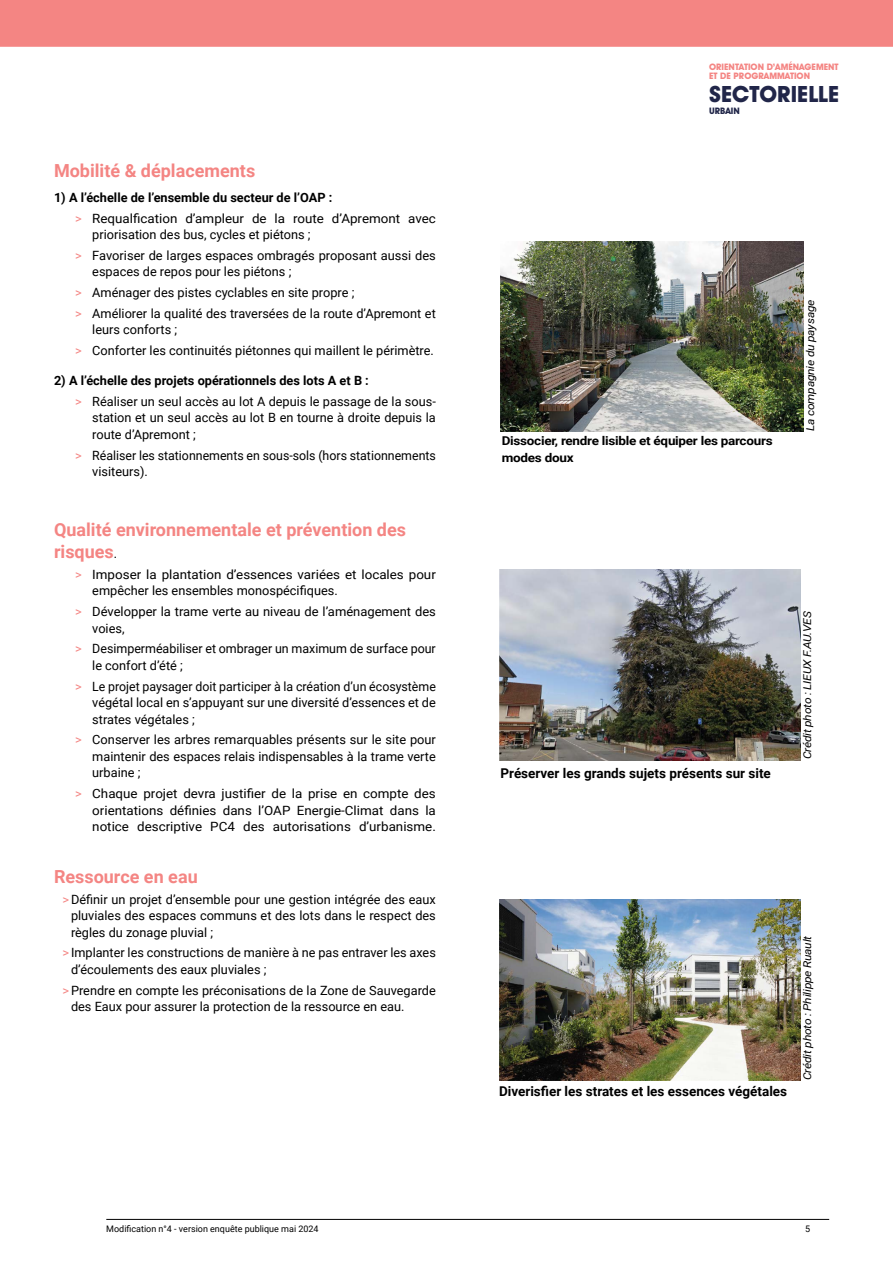
<style>
.page{position:relative;width:893px;height:1263px;background:#fff}
.page>*{position:absolute;margin:0;border:0;box-sizing:border-box;transform-origin:0 0}
.t1{font:700 22.5px "Avant Garde IT Cby BT";color:#212649}
.INTER_2{font:700 18px/21.6px "Roboto";color:#f48583}
.INTER_2-2{font:700 13.5px "Roboto";color:#000}
.t2{font:12.75px/16.5px "Roboto";color:#000}
.t3{font:12.75px/16.5px "Roboto";color:#000;scale:1.05 1}
.INTER_2-3{font:700 12.75px "Roboto";color:#000}
.INTER_2-4{font:700 12.15px/16.5px "Roboto";letter-spacing:-.02em;color:#000;scale:1.11 1}
.INTER_2-5{font:italic 10.8px "Roboto";letter-spacing:-.02em;color:#000;scale:1.11 1}
.t4{font:9px "Roboto";color:#000}
.t5{font:700 9px/9px "Avant Garde IT Cby BT";color:#f48583}
.t6{font:700 9px "Avant Garde IT Cby BT";color:#212649}
.s1{color:#f48583}
.s2{font-weight:400;font-size:12.75px;color:#000}
</style>
<div class="page">
<div style="left:0;top:0;width:893px;height:47px;background:#f48583"></div>
<hr style="left:106px;top:1219px;width:723px;height:1px;background:#000">
<img style="left:501px;top:242px;width:302px;height:190px">
<img style="left:499px;top:570px;width:301px;height:190px">
<img style="left:499px;top:899px;width:301px;height:182px">
<p class="INTER_2" style="left:54px;top:159px;width:203px">Mobilité &amp; déplacements</p>
<p class="INTER_2-3" style="left:54px;top:188px;width:280px">1) A l’échelle de l’ensemble du secteur de l’OAP :</p>
<p class="t3" style="left:92px;top:209px;width:329px;text-indent:-17px"><span class="s1">&gt;</span> Requalfication d’ampleur de la route d’Apremont avec priorisation des bus, cycles et piétons ;</p>
<p class="t2" style="left:92px;top:247px;width:345px;text-indent:-17px"><span class="s1">&gt;</span> Favoriser de larges espaces ombragés proposant aussi des espaces de repos pour les piétons ;</p>
<p class="t2" style="left:75px;top:284px;width:281px"><span class="s1">&gt;</span> Aménager des pistes cyclables en site propre ;</p>
<p class="t2" style="left:92px;top:305px;width:345px;text-indent:-17px"><span class="s1">&gt;</span> Améliorer la qualité des traversées de la route d’Apremont et leurs conforts ;</p>
<p class="t2" style="left:75px;top:342px;width:360px"><span class="s1">&gt;</span> Conforter les continuités piétonnes qui maillent le périmètre.</p>
<p class="INTER_2-3" style="left:54px;top:372px;width:316px">2) A l’échelle des projets opérationnels des lots A et B :</p>
<p class="t2" style="left:92px;top:393px;width:345px;text-align:justify;text-indent:-17px"><span class="s1">&gt;</span> Réaliser un seul accès au lot A depuis le passage de la sous&shy;station et un seul accès au lot B en tourne à droite depuis la route d’Apremont ;</p>
<p class="t2" style="left:92px;top:446px;width:345px;text-indent:-17px"><span class="s1">&gt;</span> Réaliser les stationnements en sous-sols (hors stationnements visiteurs).</p>
<p class="INTER_2" style="left:54px;top:518px;width:354px">Qualité environnementale et prévention des risques<span class="s2">.</span></p>
<p class="t3" style="left:92px;top:565px;width:329px;text-indent:-17px"><span class="s1">&gt;</span> Imposer la plantation d’essences variées et locales pour empêcher les ensembles monospécifiques.</p>
<p class="t2" style="left:92px;top:603px;width:345px;text-indent:-17px"><span class="s1">&gt;</span> Développer la trame verte au niveau de l’aménagement des voies,</p>
<p class="t2" style="left:92px;top:640px;width:345px;text-indent:-17px"><span class="s1">&gt;</span> Desimperméabiliser et ombrager un maximum de surface pour le confort d’été ;</p>
<p class="t2" style="left:92px;top:677px;width:345px;text-align:justify;text-indent:-17px"><span class="s1">&gt;</span> Le projet paysager doit participer à la création d’un écosystème végétal local en s’appuyant sur une diversité d’essences et de strates végétales ;</p>
<p class="t2" style="left:92px;top:731px;width:345px;text-align:justify;text-indent:-17px"><span class="s1">&gt;</span> Conserver les arbres remarquables présents sur le site pour maintenir des espaces relais indispensables à la trame verte urbaine ;</p>
<p class="t3" style="left:92px;top:785px;width:329px;text-align:justify;text-indent:-17px"><span class="s1">&gt;</span> Chaque projet devra justifier de la prise en compte des orientations définies dans l’OAP Energie-Climat dans la notice descriptive PC4 des autorisations d’urbanisme.</p>
<p class="INTER_2" style="left:54px;top:865px;width:145px">Ressource en eau</p>
<p class="t2" style="left:71px;top:890px;width:366px;text-align:justify;text-indent:-9px"><span class="s1">&gt;</span>Définir un projet d’ensemble pour une gestion intégrée des eaux pluviales des espaces communs et des lots dans le respect des règles du zonage pluvial ;</p>
<p class="t2" style="left:71px;top:944px;width:366px;text-indent:-9px"><span class="s1">&gt;</span> Implanter les constructions de manière à ne pas entraver les axes d’écoulements des eaux pluviales ;</p>
<p class="t2" style="left:71px;top:981px;width:366px;text-indent:-9px"><span class="s1">&gt;</span>Prendre en compte les préconisations de la Zone de Sauvegarde des Eaux pour assurer la protection de la ressource en eau.</p>
<p class="t4" style="left:106px;top:1223px;width:214px">Modification n°4 - version enquête publique mai 2024</p>
<p class="t5" style="left:709px;top:62px;width:131px">ORIENTATION D’AMÉNAGEMENT<br>ET DE PROGRAMMATION</p>
<h1 class="t1" style="left:709px;top:81px;width:132px">SECTORIELLE</h1>
<p class="t6" style="left:709px;top:106px;width:32px">URBAIN</p>
<p class="INTER_2-4" style="left:502px;top:432px;width:246px">Dissocier, rendre lisible et équiper les parcours modes doux</p>
<p class="INTER_2-5" style="left:803px;top:431px;width:120px;rotate:-90deg">La compagnie du paysage</p>
<p class="INTER_2-2" style="left:500px;top:763px;width:272px">Préserver les grands sujets présents sur site</p>
<p class="INTER_2-5" style="left:800px;top:759px;width:135px;rotate:-90deg">Crédit photo : LIEUX F.AU.VES</p>
<p class="INTER_2-2" style="left:499px;top:1082px;width:290px">Diverisfier les strates et les essences végétales</p>
<p class="INTER_2-5" style="left:800px;top:1080px;width:131px;rotate:-90deg">Crédit photo : Philippe Ruault</p>
<p class="t4" style="left:805px;top:1223px;width:7px">5</p>
</div>
